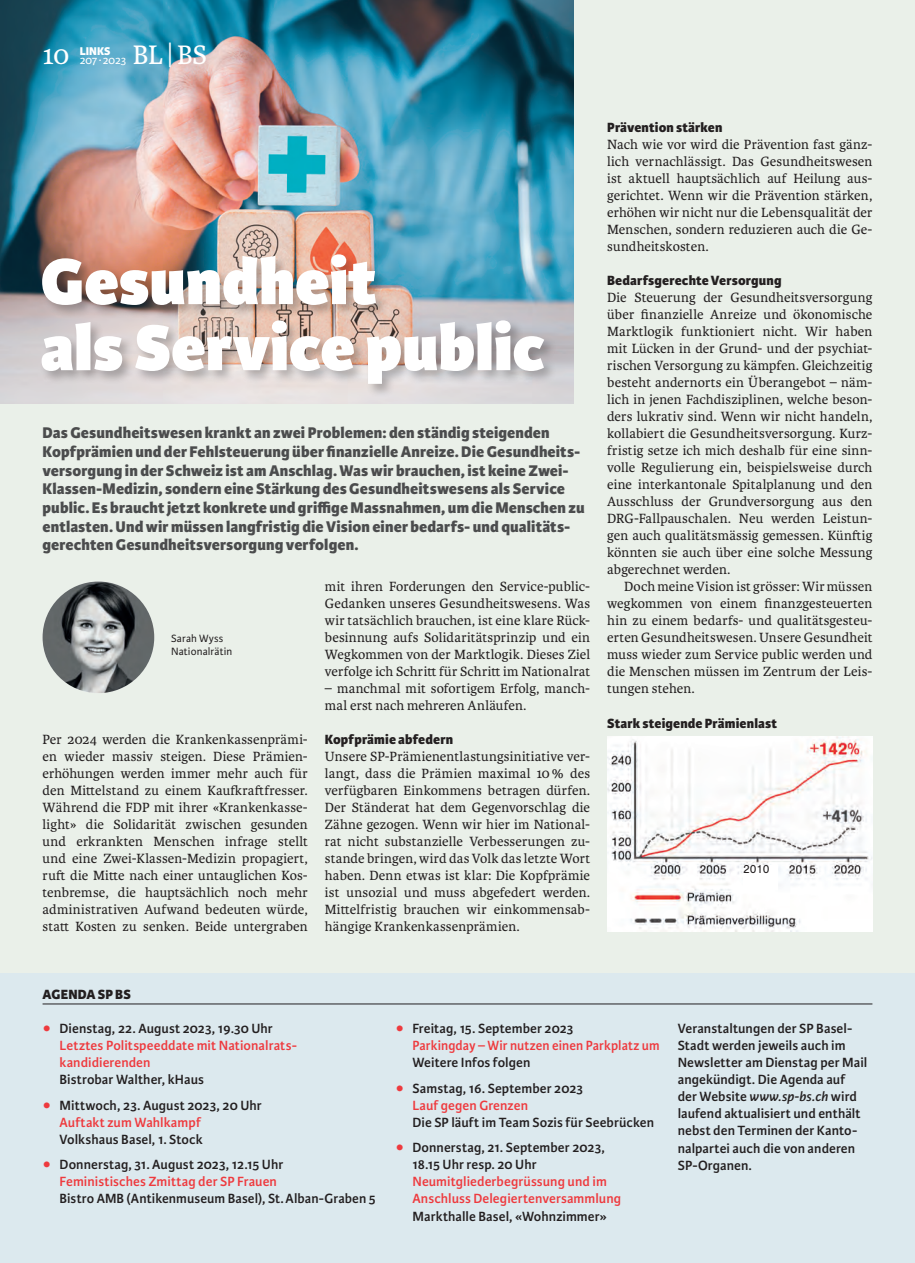
<style>
.page{position:relative;width:915px;height:1263px;background:#fff}
.page>*{position:absolute;margin:0;border:0;box-sizing:border-box;transform-origin:0 0}
.t1{font:800 69px/66px "Karmina Sans";color:#fff}
.t2{font:28.5px "Karmina";color:#fff}
.t3{font:800 16.5px/18.8px "Karmina Sans";letter-spacing:.005em;color:#4b4c4d}
.t4{font:14.25px/17px "Karmina";letter-spacing:.01em;color:#231f20;text-align:justify}
.t5{font:600 14.25px/17px "Karmina Sans";letter-spacing:.005em;color:#231f20}
.t6{font:600 14.25px/17px "Karmina Sans";letter-spacing:.005em;color:#ee3a3e}
.t7{font:800 14.25px "Karmina Sans";letter-spacing:.01em;color:#231f20}
.t8{font:12px "Karmina Sans";letter-spacing:-.02em;color:#fff}
.t9{font:800 12px "Karmina Sans";color:#fff}
.t10{font:12px "Nimbus San";color:#231f20}
.t11{font:11.25px/12.8px "Karmina Sans";letter-spacing:.015em;color:#231f20}
.s1{font-family:"Karmina Sans";font-weight:300}
.s2{color:#231f20}
.s3{color:#ee3a3e}
.s4{font-style:italic}
</style>
<div class="page">
<div style="left:0;top:0;width:914px;height:1263px;background:#eaf0e9"></div>
<img style="left:0;top:0;width:573px;height:404px">
<div style="left:40px;top:252px;width:517px;height:146px;background:#231f20;opacity:.3"></div>
<img style="left:43px;top:581px;width:111px;height:112px;border-radius:56px">
<div style="left:0;top:974px;width:914px;height:289px;background:#dce9ee"></div>
<hr style="left:43px;top:1003px;width:829px;height:1px;background:#231f20">
<img style="left:607px;top:736px;width:265px;height:195px">
<div style="left:742px;top:865px;width:35px;height:25px;background:#fff"></div>
<h2 class="t2" style="left:43px;top:39px;width:28px">10</h2>
<p class="t9" style="left:80px;top:44px;width:32px">LINKS</p>
<p class="t8" style="left:80px;top:53px;width:48px">207 ∙ 2023</p>
<h2 class="t2" style="left:133px;top:39px;width:75px">BL<span class="s1">|</span>BS</h2>
<h1 class="t1" style="left:40px;top:251px;width:506px">Gesundheit<br>als Service public</h1>
<p class="t3" style="left:43px;top:424px;width:543px">Das Gesundheitswesen krankt an zwei Problemen: den ständig steigenden Kopfprämien und der Fehlsteuerung über finanzielle Anreize. Die Gesundheits&shy;versorgung in der Schweiz ist am Anschlag. Was wir brauchen, ist keine Zwei-Klassen-Medizin, sondern eine Stärkung des Gesundheitswesens als Service public. Es braucht jetzt konkrete und griffige Massnahmen, um die Menschen zu entlasten. Und wir müssen langfristig die Vision einer bedarfs- und qualitäts&shy;gerechten Gesundheitsversorgung verfolgen.</p>
<p class="t11" style="left:171px;top:632px;width:63px">Sarah Wyss<br>Nationalrätin</p>
<p class="t4" style="left:43px;top:731px;width:267px">Per 2024 werden die Krankenkassenprämi&shy;en wieder massiv steigen. Diese Prämien&shy;erhöhungen werden immer mehr auch für den Mittelstand zu einem Kaufkraftfresser.<br>Während die FDP mit ihrer «Krankenkasse&shy;light» die Solidarität zwischen gesunden und erkrankten Menschen infrage stellt und eine Zwei-Klassen-Medizin propagiert, ruft die Mitte nach einer untauglichen Kos&shy;tenbremse, die hauptsächlich noch mehr administrativen Aufwand bedeuten würde, statt Kosten zu senken. Beide untergraben</p>
<p class="t4" style="left:325px;top:578px;width:267px">mit ihren Forderungen den Service-public-Gedanken unseres Gesundheitswesens. Was wir tatsächlich brauchen, ist eine klare Rück&shy;besinnung aufs Solidaritätsprinzip und ein Wegkommen von der Marktlogik. Dieses Ziel verfolge ich Schritt für Schritt im Nationalrat</p>
<p class="t4" style="left:325px;top:680px;width:267px">– manchmal mit sofortigem Erfolg, manch&shy;mal erst nach mehreren Anläufen.</p>
<p class="t7" style="left:325px;top:731px;width:130px">Kopfprämie abfedern</p>
<p class="t4" style="left:325px;top:748px;width:267px">Unsere SP-Prämienentlastungsinitiative ver&shy;langt, dass die Prämien maximal 10% des verfügbaren Einkommens betragen dürfen.<br>Der Ständerat hat dem Gegenvorschlag die Zähne gezogen. Wenn wir hier im National&shy;rat nicht substanzielle Verbesserungen zu&shy;stande bringen, wird das Volk das letzte Wort haben. Denn etwas ist klar: Die Kopfprämie ist unsozial und muss abgefedert werden.<br>Mittelfristig brauchen wir einkommensab&shy;hängige Krankenkassenprämien.</p>
<p class="t7" style="left:607px;top:119px;width:117px">Prävention stärken</p>
<p class="t4" style="left:607px;top:136px;width:267px">Nach wie vor wird die Prävention fast gänz&shy;lich vernachlässigt. Das Gesundheitswesen ist aktuell hauptsächlich auf Heilung aus&shy;gerichtet. Wenn wir die Prävention stärken, erhöhen wir nicht nur die Lebensqualität der Menschen, sondern reduzieren auch die Ge&shy;sundheitskosten.</p>
<p class="t7" style="left:607px;top:272px;width:176px">Bedarfsgerechte Versorgung</p>
<p class="t4" style="left:607px;top:289px;width:267px">Die Steuerung der Gesundheitsversorgung über finanzielle Anreize und ökonomische Marktlogik funktioniert nicht. Wir haben mit Lücken in der Grund- und der psychiat&shy;rischen Versorgung zu kämpfen. Gleichzeitig besteht andernorts ein Überangebot – näm&shy;lich in jenen Fachdisziplinen, welche beson&shy;ders lukrativ sind. Wenn wir nicht handeln, kollabiert die Gesundheitsversorgung. Kurz&shy;fristig setze ich mich deshalb für eine sinn&shy;volle Regulierung ein, beispielsweise durch eine interkantonale Spitalplanung und den Ausschluss der Grundversorgung aus den DRG-Fallpauschalen. Neu werden Leistun&shy;gen auch qualitätsmässig gemessen. Künftig könnten sie auch über eine solche Messung abgerechnet werden.</p>
<p class="t4" style="left:607px;top:578px;width:267px;text-indent:17px">Doch meine Vision ist grösser: Wir müssen wegkommen von einem finanzgesteuerten hin zu einem bedarfs- und qualitätsgesteu&shy;erten Gesundheitswesen. Unsere Gesundheit muss wieder zum Service public werden und die Menschen müssen im Zentrum der Leis&shy;tungen stehen.</p>
<p class="t7" style="left:607px;top:714px;width:171px">Stark steigende Prämienlast</p>
<p class="t10" style="left:742px;top:862px;width:28px">2010</p>
<p class="t7" style="left:43px;top:986px;width:90px">AGENDA SP BS</p>
<p class="t6" style="left:60px;top:1020px;width:238px;text-indent:-17px">○ <span class="s2">Dienstag, 22. August 2023, 19.30 Uhr<br></span>Letztes Politspeeddate mit Nationalrats&shy;kandidierenden</p>
<p class="t5" style="left:60px;top:1071px;width:146px">Bistrobar Walther, kHaus</p>
<p class="t5" style="left:60px;top:1097px;width:204px;text-indent:-17px"><span class="s3">○</span> Mittwoch, 23. August 2023, 20 Uhr<br><span class="s3">Auftakt zum Wahlkampf</span></p>
<p class="t5" style="left:60px;top:1131px;width:145px">Volkshaus Basel, 1. Stock</p>
<p class="t6" style="left:60px;top:1156px;width:225px;text-indent:-17px">○ <span class="s2">Donnerstag, 31. August 2023, 12.15 Uhr<br></span>Feministisches Zmittag der SP Frauen</p>
<p class="t5" style="left:60px;top:1190px;width:317px">Bistro AMB (Antikenmuseum Basel), St.Alban-Graben 5</p>
<p class="t6" style="left:412px;top:1020px;width:248px;text-indent:-17px">○ <span class="s2">Freitag, 15. September 2023<br></span>Parkingday – Wir nutzen einen Parkplatz um</p>
<p class="t5" style="left:412px;top:1054px;width:119px">Weitere Infos folgen</p>
<p class="t5" style="left:412px;top:1080px;width:172px;text-indent:-17px"><span class="s3">○</span> Samstag, 16. September 2023<br><span class="s3">Lauf gegen Grenzen</span></p>
<p class="t5" style="left:412px;top:1114px;width:243px">Die SP läuft im Team Sozis für Seebrücken</p>
<p class="t5" style="left:412px;top:1139px;width:194px;text-indent:-17px"><span class="s3">○</span> Donnerstag, 21. September 2023,<br>18.15 Uhr resp. 20 Uhr</p>
<p class="t6" style="left:412px;top:1173px;width:210px">Neumitgliederbegrüssung und im<br>Anschluss Delegiertenversammlung</p>
<p class="t5" style="left:412px;top:1207px;width:196px">Markthalle Basel, «Wohnzimmer»</p>
<p class="t5" style="left:677px;top:1020px;width:191px">Veranstaltungen der SP Basel-<br>Stadt werden jeweils auch im<br>Newsletter am Dienstag per Mail angekündigt. Die Agenda auf der Website <span class="s4">www.sp-bs.ch</span> wird laufend aktualisiert und enthält nebst den Terminen der Kanto&shy;nalpartei auch die von anderen<br>SP-Organen.</p>
</div>
